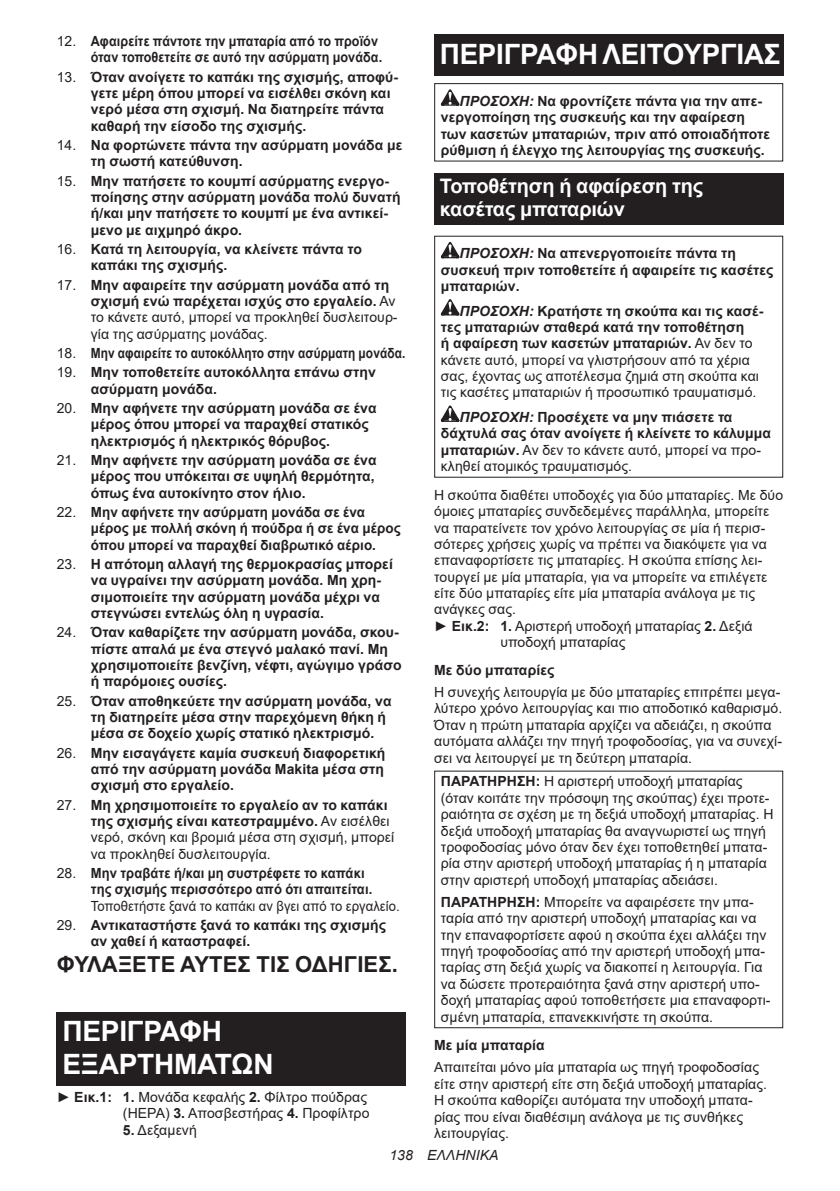
<style>
.page{position:relative;width:840px;height:1191px;background:#fff}
.page>*{position:absolute;margin:0;border:0;box-sizing:border-box;transform-origin:0 0}
.t1{font:700 28px/32.8px "Arial";letter-spacing:-.01em;color:#fff}
.t2{font:700 22px "Arial";letter-spacing:.005em;color:#231f20}
.t3{font:700 20px/23.4px "Arial";letter-spacing:-.01em;color:#fff}
.t4{font:14px/16.4px "Arial";letter-spacing:.005em;color:#231f20}
.t5{font:700 14px/16.4px "Arial";letter-spacing:.005em;color:#231f20}
.t6{font:700 14px/16.4px "Arial";letter-spacing:.005em;color:#231f20;scale:.96 1}
.t7{font:700 14px/16.4px "Arial";letter-spacing:.005em;color:#231f20;text-align:right;scale:.9 1}
.t8{font:700 14px/16.4px "Arial";letter-spacing:.005em;color:#231f20;scale:.93 1}
.t9{font:700 14px "Arial";letter-spacing:.005em;color:#231f20;scale:.85 1}
.t10{font:14px "Arial";letter-spacing:.005em;color:#231f20;scale:.93 1}
.t11{font:italic 14px "Arial";letter-spacing:.005em;color:#231f20}
.s1{font-weight:400}
.s2{font-weight:700}
.s3{font-style:italic}
.s4{font-weight:700;font-style:italic}
</style>
<div class="page">
<div style="left:57px;top:1011px;width:348px;height:74px;background:#231f20"></div>
<div style="left:434px;top:34px;width:348px;height:41px;background:#231f20"></div>
<svg style="left:440px;top:89px;width:19px;height:17px"></svg>
<div style="left:434px;top:83px;width:348px;height:79px;border:1px solid #231f20"></div>
<div style="left:434px;top:173px;width:348px;height:52px;background:#231f20"></div>
<svg style="left:440px;top:242px;width:19px;height:16px"></svg>
<svg style="left:440px;top:299px;width:19px;height:16px"></svg>
<svg style="left:440px;top:405px;width:19px;height:17px"></svg>
<div style="left:434px;top:770px;width:348px;height:258px;border:1px solid #231f20"></div>
<p class="t7" style="left:57px;top:33px;width:363px"><span class="s1">12.</span> Αφαιρείτε πάντοτε την μπαταρία από το προϊόν όταν τοποθετείτε σε αυτό την ασύρματη μονάδα.</p>
<p class="t5" style="left:91px;top:69px;width:309px;text-indent:-34px"><span class="s1">13.</span> Όταν ανοίγετε το καπάκι της σχισμής, αποφύ&shy;γετε μέρη όπου μπορεί να εισέλθει σκόνη και νερό μέσα στη σχισμή. Να διατηρείτε πάντα καθαρή την είσοδο της σχισμής.</p>
<p class="t5" style="left:91px;top:137px;width:313px;text-indent:-34px"><span class="s1">14.</span> Να φορτώνετε πάντα την ασύρματη μονάδα με τη σωστή κατεύθυνση.</p>
<p class="t5" style="left:91px;top:173px;width:311px;text-indent:-34px"><span class="s1">15.</span> Μην πατήσετε το κουμπί ασύρματης ενεργο&shy;ποίησης στην ασύρματη μονάδα πολύ δυνατή ή/και μην πατήσετε το κουμπί με ένα αντικεί&shy;μενο με αιχμηρό άκρο.</p>
<p class="t5" style="left:91px;top:241px;width:272px;text-indent:-34px"><span class="s1">16.</span> Κατά τη λειτουργία, να κλείνετε πάντα το καπάκι της σχισμής.</p>
<p class="t4" style="left:91px;top:276px;width:308px;text-indent:-34px">17. <span class="s2">Μην αφαιρείτε την ασύρματη μονάδα από τη σχισμή ενώ παρέχεται ισχύς στο εργαλείο.</span> Αν το κάνετε αυτό, μπορεί να προκληθεί δυσλειτουρ&shy;γία της ασύρματης μονάδας.</p>
<p class="t9" style="left:57px;top:343px;width:411px"><span class="s1">18.</span> Μην αφαιρείτε το αυτοκόλλητο στην ασύρματη μονάδα.</p>
<p class="t5" style="left:91px;top:364px;width:286px;text-indent:-34px"><span class="s1">19.</span> Μην τοποθετείτε αυτοκόλλητα επάνω στην ασύρματη μονάδα.</p>
<p class="t5" style="left:91px;top:400px;width:287px;text-indent:-34px"><span class="s1">20.</span> Μην αφήνετε την ασύρματη μονάδα σε ένα μέρος όπου μπορεί να παραχθεί στατικός ηλεκτρισμός ή ηλεκτρικός θόρυβος.</p>
<p class="t5" style="left:91px;top:452px;width:287px;text-indent:-34px"><span class="s1">21.</span> Μην αφήνετε την ασύρματη μονάδα σε ένα μέρος που υπόκειται σε υψηλή θερμότητα, όπως ένα αυτοκίνητο στον ήλιο.</p>
<p class="t6" style="left:91px;top:504px;width:324px;text-indent:-34px"><span class="s1">22.</span> Μην αφήνετε την ασύρματη μονάδα σε ένα μέρος με πολλή σκόνη ή πούδρα ή σε ένα μέρος όπου μπορεί να παραχθεί διαβρωτικό αέριο.</p>
<p class="t5" style="left:91px;top:556px;width:303px;text-indent:-34px"><span class="s1">23.</span> Η απότομη αλλαγή της θερμοκρασίας μπορεί να υγραίνει την ασύρματη μονάδα. Μη χρη&shy;σιμοποιείτε την ασύρματη μονάδα μέχρι να στεγνώσει εντελώς όλη η υγρασία.</p>
<p class="t5" style="left:91px;top:624px;width:312px;text-indent:-34px"><span class="s1">24.</span> Όταν καθαρίζετε την ασύρματη μονάδα, σκου&shy;πίστε απαλά με ένα στεγνό μαλακό πανί. Μη χρησιμοποιείτε βενζίνη, νέφτι, αγώγιμο γράσο ή παρόμοιες ουσίες.</p>
<p class="t5" style="left:91px;top:692px;width:302px;text-indent:-34px"><span class="s1">25.</span> Όταν αποθηκεύετε την ασύρματη μονάδα, να τη διατηρείτε μέσα στην παρεχόμενη θήκη ή μέσα σε δοχείο χωρίς στατικό ηλεκτρισμό.</p>
<p class="t5" style="left:91px;top:744px;width:296px;text-align:justify;text-indent:-34px"><span class="s1">26.</span> Μην εισαγάγετε καμία συσκευή διαφορετική από την ασύρματη μονάδα Makita μέσα στη σχισμή στο εργαλείο.</p>
<p class="t4" style="left:91px;top:796px;width:305px;text-indent:-34px">27. <span class="s2">Μη χρησιμοποιείτε το εργαλείο αν το καπάκι της σχισμής είναι κατεστραμμένο.</span> Αν εισέλθει νερό, σκόνη και βρομιά μέσα στη σχισμή, μπορεί να προκληθεί δυσλειτουργία.</p>
<p class="t8" style="left:91px;top:865px;width:304px;text-indent:-34px"><span class="s1">28.</span> Μην τραβάτε ή/και μη συστρέφετε το καπάκι της σχισμής περισσότερο από ότι απαιτείται.</p>
<p class="t10" style="left:91px;top:896px;width:333px">Τοποθετήστε ξανά το καπάκι αν βγει από το εργαλείο.</p>
<p class="t5" style="left:91px;top:917px;width:297px;text-indent:-34px"><span class="s1">29.</span> Αντικαταστήστε ξανά το καπάκι της σχισμής αν χαθεί ή καταστραφεί.</p>
<h2 class="t2" style="left:57px;top:948px;width:342px">ΦΥΛΑΞΕΤΕ ΑΥΤΕΣ ΤΙΣ ΟΔΗΓΙΕΣ.</h2>
<h1 class="t1" style="left:62px;top:1015px;width:213px">ΠΕΡΙΓΡΑΦΗ<br>ΕΞΑΡΤΗΜΑΤΩΝ</h1>
<p class="t4" style="left:57px;top:1088px;width:314px;text-align:right">► <span class="s2">Εικ.1: 1.</span> Μονάδα κεφαλής <span class="s2">2.</span> Φίλτρο πούδρας (HEPA) <span class="s2">3.</span> Αποσβεστήρας <span class="s2">4.</span> Προφίλτρο</p>
<p class="t4" style="left:123px;top:1121px;width:75px"><span class="s2">5.</span> Δεξαμενή</p>
<h1 class="t1" style="left:439px;top:38px;width:342px">ΠΕΡΙΓΡΑΦΗ ΛΕΙΤΟΥΡΓΙΑΣ</h1>
<p class="t5" style="left:440px;top:93px;width:330px;text-indent:19px"><span class="s3">ΠΡΟΣΟΧΗ:</span> Να φροντίζετε πάντα για την απε&shy;νεργοποίηση της συσκευής και την αφαίρεση των κασετών μπαταριών, πριν από οποιαδήποτε ρύθμιση ή έλεγχο της λειτουργίας της συσκευής.</p>
<h3 class="t3" style="left:439px;top:174px;width:265px">Τοποθέτηση ή αφαίρεση της κασέτας μπαταριών</h3>
<p class="t5" style="left:440px;top:245px;width:334px;text-indent:19px"><span class="s3">ΠΡΟΣΟΧΗ:</span> Να απενεργοποιείτε πάντα τη συσκευή πριν τοποθετείτε ή αφαιρείτε τις κασέτες μπαταριών.</p>
<p class="t4" style="left:440px;top:302px;width:324px;text-indent:19px"><span class="s4">ΠΡΟΣΟΧΗ:</span> <span class="s2">Κρατήστε τη σκούπα και τις κασέ&shy;τες μπαταριών σταθερά κατά την τοποθέτηση<br>ή αφαίρεση των κασετών μπαταριών.</span> Αν δεν το κάνετε αυτό, μπορεί να γλιστρήσουν από τα χέρια σας, έχοντας ως αποτέλεσμα ζημιά στη σκούπα και τις κασέτες μπαταριών ή προσωπικό τραυματισμό.</p>
<p class="t5" style="left:440px;top:409px;width:331px;text-indent:19px"><span class="s3">ΠΡΟΣΟΧΗ:</span> Προσέχετε να μην πιάσετε τα δάχτυλά σας όταν ανοίγετε ή κλείνετε το κάλυμμα μπαταριών. <span class="s1">Αν δεν το κάνετε αυτό, μπορεί να προ&shy;κληθεί ατομικός τραυματισμός.</span></p>
<p class="t4" style="left:434px;top:486px;width:350px">Η σκούπα διαθέτει υποδοχές για δύο μπαταρίες. Με δύο</p>
<p class="t4" style="left:434px;top:503px;width:336px">όμοιες μπαταρίες συνδεδεμένες παράλληλα, μπορείτε</p>
<p class="t4" style="left:434px;top:519px;width:332px">να παρατείνετε τον χρόνο λειτουργίας σε μία ή περισ-</p>
<p class="t4" style="left:434px;top:536px;width:334px">σότερες χρήσεις χωρίς να πρέπει να διακόψετε για να</p>
<p class="t4" style="left:434px;top:552px;width:329px">επαναφορτίσετε τις μπαταρίες. Η σκούπα επίσης λει-</p>
<p class="t4" style="left:434px;top:568px;width:334px">τουργεί με μία μπαταρία, για να μπορείτε να επιλέγετε</p>
<p class="t4" style="left:434px;top:585px;width:322px">είτε δύο μπαταρίες είτε μία μπαταρία ανάλογα με τις</p>
<p class="t4" style="left:434px;top:601px;width:83px">ανάγκες σας.</p>
<p class="t4" style="left:434px;top:617px;width:320px">► <span class="s2">Εικ.2: 1.</span> Αριστερή υποδοχή μπαταρίας <span class="s2">2.</span> Δεξιά</p>
<p class="t4" style="left:500px;top:634px;width:126px">υποδοχή μπαταρίας</p>
<p class="t5" style="left:434px;top:662px;width:122px">Με δύο μπαταρίες</p>
<p class="t4" style="left:434px;top:684px;width:349px">Η συνεχής λειτουργία με δύο μπαταρίες επιτρέπει μεγα&shy;λύτερο χρόνο λειτουργίας και πιο αποδοτικό καθαρισμό.<br>Όταν η πρώτη μπαταρία αρχίζει να αδειάζει, η σκούπα αυτόματα αλλάζει την πηγή τροφοδοσίας, για να συνεχί&shy;σει να λειτουργεί με τη δεύτερη μπαταρία.</p>
<p class="t4" style="left:440px;top:773px;width:334px"><span class="s2">ΠΑΡΑΤΗΡΗΣΗ:</span> Η αριστερή υποδοχή μπαταρίας (όταν κοιτάτε την πρόσοψη της σκούπας) έχει προτε&shy;ραιότητα σε σχέση με τη δεξιά υποδοχή μπαταρίας. Η δεξιά υποδοχή μπαταρίας θα αναγνωριστεί ως πηγή τροφοδοσίας μόνο όταν δεν έχει τοποθετηθεί μπατα&shy;ρία στην αριστερή υποδοχή μπαταρίας ή η μπαταρία στην αριστερή υποδοχή μπαταρίας αδειάσει.</p>
<p class="t4" style="left:440px;top:893px;width:331px"><span class="s2">ΠΑΡΑΤΗΡΗΣΗ:</span> Μπορείτε να αφαιρέσετε την μπα&shy;ταρία από την αριστερή υποδοχή μπαταρίας και να την επαναφορτίσετε αφού η σκούπα έχει αλλάξει την πηγή τροφοδοσίας από την αριστερή υποδοχή μπα&shy;ταρίας στη δεξιά χωρίς να διακοπεί η λειτουργία. Για να δώσετε προτεραιότητα ξανά στην αριστερή υπο&shy;δοχή μπαταρίας αφού τοποθετήσετε μια επαναφορτι&shy;σμένη μπαταρία, επανεκκινήστε τη σκούπα.</p>
<p class="t5" style="left:434px;top:1037px;width:112px">Με μία μπαταρία</p>
<p class="t4" style="left:434px;top:1059px;width:334px">Απαιτείται μόνο μία μπαταρία ως πηγή τροφοδοσίας είτε στην αριστερή είτε στη δεξιά υποδοχή μπαταρίας.<br>Η σκούπα καθορίζει αυτόματα την υποδοχή μπατα&shy;ρίας που είναι διαθέσιμη ανάλογα με τις συνθήκες λειτουργίας.</p>
<p class="t11" style="left:389px;top:1146px;width:111px">138 ΕΛΛΗΝΙΚΑ</p>
</div>
